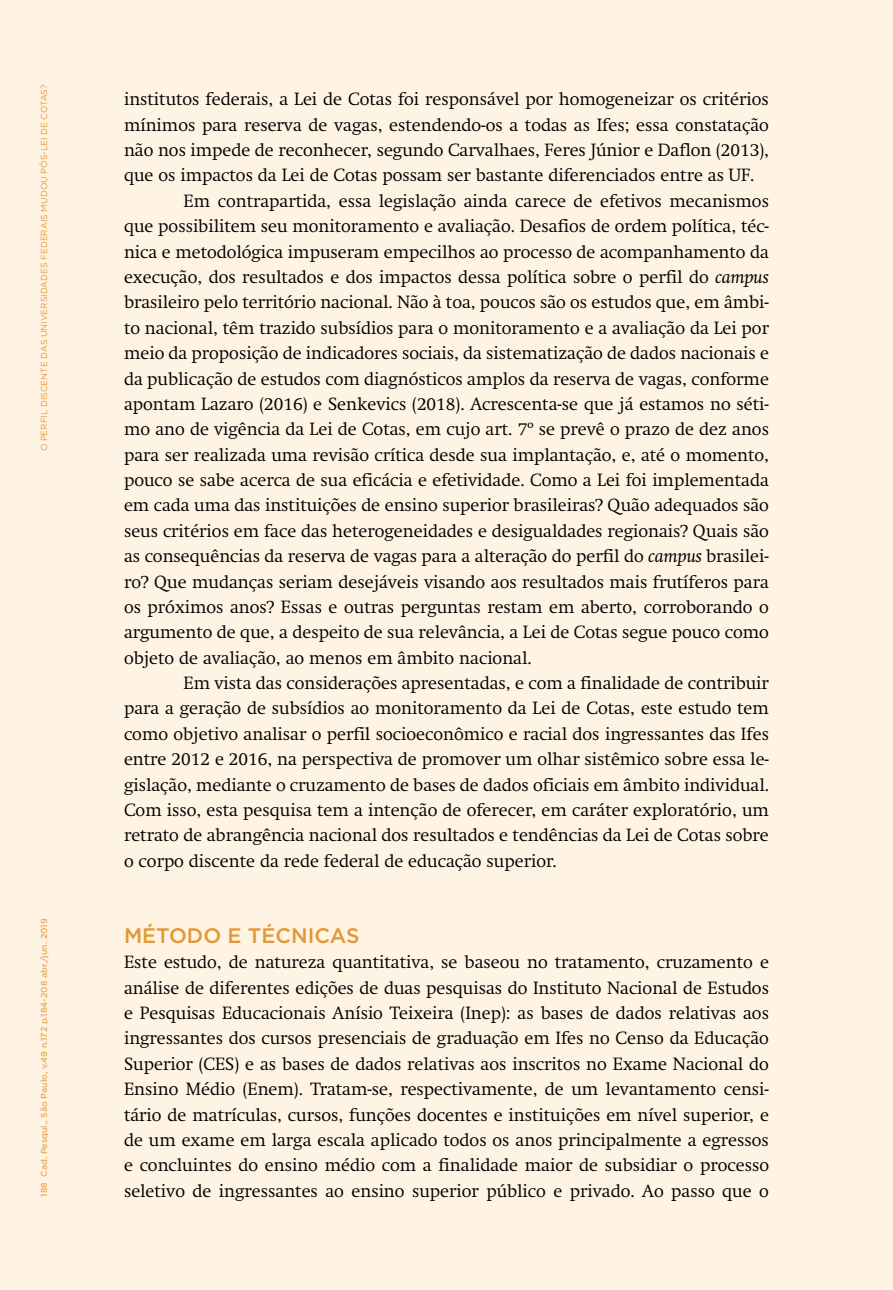
<style>
.page{position:relative;width:893px;height:1290px;background:#fff3e3}
.page>*{position:absolute;margin:0;border:0;box-sizing:border-box;transform-origin:0 0}
.t1{font:500 21px "Gotham HTF";color:#e1a13e}
.t2{font:300 17.5px/25.4px "Swift";color:#000;text-align:justify}
.t3{font:8.75px "Gotham HTF";color:#e1a13e}
.t4{font:500 8.75px "Gotham HTF";color:#e7b465}
.s1{font-weight:400;font-style:italic}
</style>
<div class="page">
<p class="t3" style="left:39px;top:451px;width:369px;rotate:-90deg">O PERFIL DISCENTE DAS UNIVERSIDADES FEDERAIS MUDOU PÓS-LEI DE COTAS?</p>
<p class="t4" style="left:39px;top:1196px;width:280px;rotate:-90deg">188 Cad. Pesqui., São Paulo, v.49 n.172 p.184-208 abr./jun. 2019</p>
<p class="t2" style="left:124px;top:87px;width:646px">institutos federais, a Lei de Cotas foi responsável por homogeneizar os critérios</p>
<p class="t2" style="left:124px;top:112px;width:646px">mínimos para reserva de vagas, estendendo-os a todas as Ifes; essa constatação</p>
<p class="t2" style="left:124px;top:137px;width:646px">não nos impede de reconhecer, segundo Carvalhaes, Feres Júnior e Daflon (2013),</p>
<p class="t2" style="left:124px;top:163px;width:632px">que os impactos da Lei de Cotas possam ser bastante diferenciados entre as UF.</p>
<p class="t2" style="left:184px;top:188px;width:587px">Em contrapartida, essa legislação ainda carece de efetivos mecanismos</p>
<p class="t2" style="left:124px;top:214px;width:646px">que possibilitem seu monitoramento e avaliação. Desafios de ordem política, téc-</p>
<p class="t2" style="left:124px;top:239px;width:646px">nica e metodológica impuseram empecilhos ao processo de acompanhamento da</p>
<p class="t2" style="left:124px;top:264px;width:646px">execução, dos resultados e dos impactos dessa política sobre o perfil do <span class="s1">campus</span></p>
<p class="t2" style="left:124px;top:290px;width:646px">brasileiro pelo território nacional. Não à toa, poucos são os estudos que, em âmbi-</p>
<p class="t2" style="left:124px;top:315px;width:646px">to nacional, têm trazido subsídios para o monitoramento e a avaliação da Lei por</p>
<p class="t2" style="left:124px;top:340px;width:646px">meio da proposição de indicadores sociais, da sistematização de dados nacionais e</p>
<p class="t2" style="left:124px;top:366px;width:646px">da publicação de estudos com diagnósticos amplos da reserva de vagas, conforme</p>
<p class="t2" style="left:124px;top:391px;width:646px">apontam Lazaro (2016) e Senkevics (2018). Acrescenta-se que já estamos no séti-</p>
<p class="t2" style="left:124px;top:417px;width:646px">mo ano de vigência da Lei de Cotas, em cujo art. 7º se prevê o prazo de dez anos</p>
<p class="t2" style="left:124px;top:442px;width:646px">para ser realizada uma revisão crítica desde sua implantação, e, até o momento,</p>
<p class="t2" style="left:124px;top:467px;width:646px">pouco se sabe acerca de sua eficácia e efetividade. Como a Lei foi implementada</p>
<p class="t2" style="left:124px;top:493px;width:646px">em cada uma das instituições de ensino superior brasileiras? Quão adequados são</p>
<p class="t2" style="left:124px;top:518px;width:646px">seus critérios em face das heterogeneidades e desigualdades regionais? Quais são</p>
<p class="t2" style="left:124px;top:543px;width:646px">as consequências da reserva de vagas para a alteração do perfil do <span class="s1">campus</span> brasilei-</p>
<p class="t2" style="left:124px;top:569px;width:646px">ro? Que mudanças seriam desejáveis visando aos resultados mais frutíferos para</p>
<p class="t2" style="left:124px;top:594px;width:646px">os próximos anos? Essas e outras perguntas restam em aberto, corroborando o</p>
<p class="t2" style="left:124px;top:620px;width:646px">argumento de que, a despeito de sua relevância, a Lei de Cotas segue pouco como</p>
<p class="t2" style="left:124px;top:645px;width:409px">objeto de avaliação, ao menos em âmbito nacional.</p>
<p class="t2" style="left:184px;top:670px;width:587px">Em vista das considerações apresentadas, e com a finalidade de contribuir</p>
<p class="t2" style="left:124px;top:696px;width:646px">para a geração de subsídios ao monitoramento da Lei de Cotas, este estudo tem</p>
<p class="t2" style="left:124px;top:721px;width:646px">como objetivo analisar o perfil socioeconômico e racial dos ingressantes das Ifes</p>
<p class="t2" style="left:124px;top:746px;width:646px">entre 2012 e 2016, na perspectiva de promover um olhar sistêmico sobre essa le-</p>
<p class="t2" style="left:124px;top:772px;width:646px">gislação, mediante o cruzamento de bases de dados oficiais em âmbito individual.</p>
<p class="t2" style="left:124px;top:797px;width:646px">Com isso, esta pesquisa tem a intenção de oferecer, em caráter exploratório, um</p>
<p class="t2" style="left:124px;top:823px;width:646px">retrato de abrangência nacional dos resultados e tendências da Lei de Cotas sobre</p>
<p class="t2" style="left:124px;top:848px;width:434px">o corpo discente da rede federal de educação superior.</p>
<p class="t1" style="left:124px;top:923px;width:237px">MÉTODO E TÉCNICAS</p>
<p class="t2" style="left:124px;top:949px;width:646px">Este estudo, de natureza quantitativa, se baseou no tratamento, cruzamento e análise de diferentes edições de duas pesquisas do Instituto Nacional de Estudos e Pesquisas Educacionais Anísio Teixeira (Inep): as bases de dados relativas aos ingressantes dos cursos presenciais de graduação em Ifes no Censo da Educação Superior (CES) e as bases de dados relativas aos inscritos no Exame Nacional do Ensino Médio (Enem). Tratam-se, respectivamente, de um levantamento censi&shy;tário de matrículas, cursos, funções docentes e instituições em nível superior, e de um exame em larga escala aplicado todos os anos principalmente a egressos e concluintes do ensino médio com a finalidade maior de subsidiar o processo seletivo de ingressantes ao ensino superior público e privado. Ao passo que o</p>
</div>
